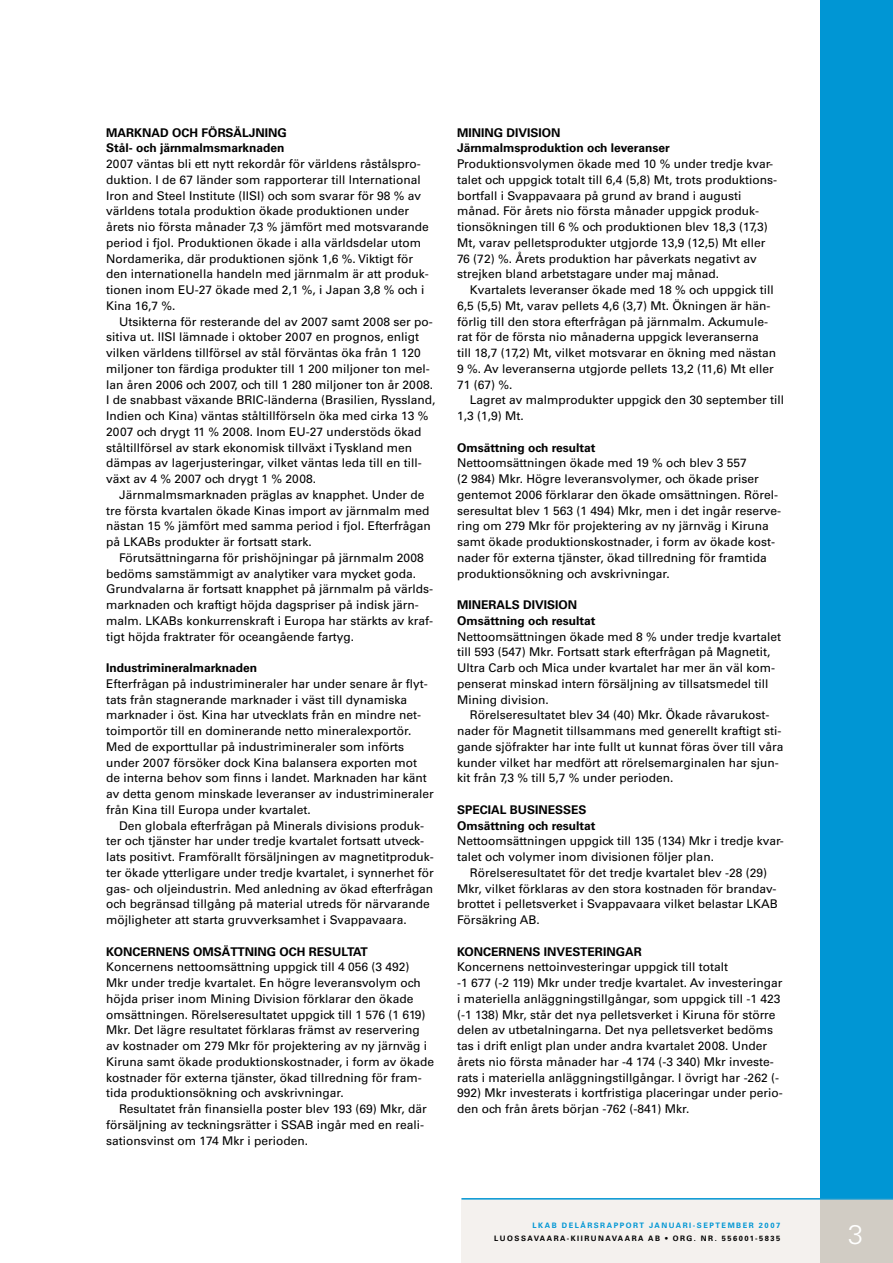
<style>
.page{position:relative;width:893px;height:1263px;background:#fff}
.page>*{position:absolute;margin:0;border:0;box-sizing:border-box;transform-origin:0 0}
.t1{font:12px/15.8px "Univers";color:#000}
.t2{font:700 12px/15.8px "Univers";color:#000}
.t3{font:700 7.5px "Univers";letter-spacing:.2em;color:#000}
.t4{font:700 7.5px "Univers";letter-spacing:.2em;color:#0096d4}
</style>
<div class="page">
<div style="left:461px;top:1199px;width:360px;height:64px;background:#f4f1ee"></div>
<div style="left:821px;top:0;width:72px;height:1220px;background:#0096d4"></div>
<div style="left:821px;top:1199px;width:72px;height:64px;background:#d1ccc4"></div>
<hr style="left:461px;top:1198px;width:432px;height:1px;background:#0096d4">
<p class="t2" style="left:106px;top:125px;width:182px">MARKNAD OCH FÖRSÄLJ NING<br>Stål- och järnmalmsmarknaden</p>
<p class="t1" style="left:106px;top:156px;width:324px">2007 väntas bli ett nytt rekordår för världens råstålspro&shy;duktion. I de 67 länder som rapporterar till I nternational<br>I ron and Steel I nstitute (IISI ) och som svarar för 98 % av världens totala produktion ökade produktionen under årets nio första månader 7,3 % jämfört med motsvarande period i fjol. Produktionen ökade i alla världsdelar utom Nordamerika, där produktionen sjönk 1,6 %. Viktigt för den internationella handeln med järnmalm är att produk&shy;tionen inom EU-27 ökade med 2,1 %, i Japan 3,8 % och i Kina 16,7 %.</p>
<p class="t1" style="left:106px;top:314px;width:328px;text-indent:13px">Utsikterna för resterande del av 2007 samt 2008 ser po&shy;sitiva ut. IISI</p>
<p class="t1" style="left:106px;top:329px;width:331px;text-indent:73px">lämnade i oktober 2007 en prognos, enligt vilken världens tillförsel av stål förväntas öka från 1 120 miljoner ton färdiga produkter till 1 200 miljoner ton mel&shy;lan åren 2006 och 2007, och till 1 280 miljoner ton år 2008.<br>I de snabbast växande BRIC-länderna (Brasilien, Ryssland, I ndien och Kina) väntas ståltillförseln öka med cirka 13 % 2007 och drygt 11 % 2008. I nom EU-27 understöds ökad ståltillförsel av stark ekonomisk tillväxt i Tyskland men dämpas av lagerjusteringar, vilket väntas leda till en till&shy;växt av 4 % 2007 och drygt 1 % 2008.</p>
<p class="t1" style="left:106px;top:487px;width:326px;text-indent:13px">Järnmalmsmarknaden präglas av knapphet. Under de tre första kvartalen ökade Kinas import av järnmalm med nästan 15 % jämfört med samma period i fjol. Efterfrågan på LKA</p>
<p class="t1" style="left:147px;top:534px;width:166px">Bs produkter är fortsatt stark.</p>
<p class="t1" style="left:119px;top:550px;width:306px">Förutsättningarna för prishöjningar på järnmalm 2008</p>
<p class="t1" style="left:106px;top:566px;width:311px">bedöms samstämmigt av analytiker vara mycket goda.</p>
<p class="t1" style="left:106px;top:581px;width:328px">G rundvalarna är fortsatt knapphet på järnmalm på världs-</p>
<p class="t1" style="left:106px;top:597px;width:314px">marknaden och kraftigt höjda dagspriser på indisk järn-</p>
<p class="t1" style="left:106px;top:613px;width:48px">malm. LKA</p>
<p class="t1" style="left:106px;top:613px;width:328px;text-indent:63px">Bs konkurrenskraft i Europa har stärkts av kraf&shy;tigt höjda fraktrater för oceangående fartyg.</p>
<p class="t2" style="left:106px;top:660px;width:152px">Industrimineralmarknaden</p>
<p class="t1" style="left:106px;top:676px;width:329px">Efterfrågan på industrimineraler har under senare år flyt&shy;tats från stagnerande marknader i väst till dynamiska marknader i öst. Kina har utvecklats från en mindre net&shy;toimportör till en dominerande netto mineralexportör.<br>Med de exporttullar på industrimineraler som införts under 2007 försöker dock Kina balansera exporten mot de interna behov som finns i landet. Marknaden har känt av detta genom minskade leveranser av industrimineraler från Kina till Europa under kvartalet.</p>
<p class="t1" style="left:106px;top:817px;width:329px;text-indent:13px">Den globala efterfrågan på M inerals divisions produk&shy;ter och tjänster har under tredje kvartalet fortsatt utveck&shy;lats positivt. Framförallt försäljningen av magnetitproduk&shy;ter ökade ytterligare under tredje kvartalet, i synnerhet för gas- och oljeindustrin. Med anledning av ökad efterfrågan och begränsad tillgång på material utreds för närvarande möjligheter att starta gruvverksamhet i Svappavaara.</p>
<p class="t2" style="left:106px;top:944px;width:263px">KONCERNENS OMSÄTTNING OCH RESULTAT</p>
<p class="t1" style="left:106px;top:959px;width:329px">Koncernens nettoomsättning uppgick till 4 056 (3 492)<br>M kr under tredje kvartalet. En högre leveransvolym och höjda priser inom M ining Division förklarar den ökade omsättningen. Rörelseresultatet uppgick till 1 576 (1 619)<br>M kr. Det lägre resultatet förklaras främst av reservering av kostnader om 279 M kr för projektering av ny järnväg i Kiruna samt ökade produktionskostnader, i form av ökade kostnader för externa tjänster, ökad tillredning för fram&shy;tida produktionsökning och avskrivningar.</p>
<p class="t1" style="left:106px;top:1101px;width:322px;text-indent:13px">Resultatet från finansiella poster blev 193 (69) M kr, där försäljning av teckningsrätter i SSA</p>
<p class="t1" style="left:106px;top:1117px;width:319px;text-indent:199px">B ingår med en reali&shy;sationsvinst om 174 M kr i perioden.</p>
<p class="t2" style="left:457px;top:125px;width:214px">MINING DIVISION<br>Järnmalmsproduktion och leveranser</p>
<p class="t1" style="left:457px;top:156px;width:321px">Produktionsvolymen ökade med 10 % under tredje kvar&shy;talet och uppgick totalt till 6,4 (5,8) Mt, trots produktions&shy;bortfall i Svappavaara på grund av brand i augusti månad. För årets nio första månader uppgick produk&shy;tionsökningen till 6 % och produktionen blev 18,3 (17,3)<br>Mt, varav pelletsprodukter utgjorde 13,9 (12,5) Mt eller 76 (72) %. Årets produktion har påverkats negativt av strejken bland arbetstagare under maj månad.</p>
<p class="t1" style="left:457px;top:282px;width:321px;text-indent:13px">Kvartalets leveranser ökade med 18 % och uppgick till 6,5 (5,5) Mt, varav pellets 4,6 (3,7) Mt. Ökningen är hän&shy;förlig till den stora efterfrågan på järnmalm. Ackumule&shy;rat för de första nio månaderna uppgick leveranserna<br>till 18,7 (17,2) Mt, vilket motsvarar en ökning med nästan 9 %. Av leveranserna utgjorde pellets 13,2 (11,6) Mt eller 71 (67) %.</p>
<p class="t1" style="left:457px;top:392px;width:328px;text-indent:13px">Lagret av malmprodukter uppgick den 30 september till<br>1,3 (1,9) Mt.</p>
<p class="t2" style="left:457px;top:440px;width:140px">Omsättning och resultat</p>
<p class="t1" style="left:457px;top:455px;width:326px">Nettoomsättningen ökade med 19 % och blev 3 557<br>(2 984) M kr. H ögre leveransvolymer, och ökade priser gentemot 2006 förklarar den ökade omsättningen. Rörel&shy;seresultat blev 1 563 (1 494) M kr, men i det ingår reserve&shy;ring om 279 M kr för projektering av ny järnväg i Kiruna samt ökade produktionskostnader, i form av ökade kost&shy;nader för externa tjänster, ökad tillredning för framtida produktionsökning och avskrivningar.</p>
<p class="t2" style="left:457px;top:597px;width:140px">MINERALS DIVISION<br>Omsättning och resultat</p>
<p class="t1" style="left:457px;top:628px;width:326px">Nettoomsättningen ökade med 8 % under tredje kvartalet till 593 (547) M kr. Fortsatt stark efterfrågan på M agnetit, Ultra Carb och M ica under kvartalet har mer än väl kom&shy;penserat minskad intern försäljning av tillsatsmedel till Mining division.</p>
<p class="t1" style="left:457px;top:707px;width:328px;text-indent:13px">Rörelseresultatet blev 34 (40) M kr. Ökade råvarukost&shy;nader för Magnetit tillsammans med generellt kraftigt sti&shy;gande sjöfrakter har inte fullt ut kunnat föras över till våra kunder vilket har medfört att rörelsemarginalen har sjun&shy;kit från 7,3 % till 5,7 % under perioden.</p>
<p class="t2" style="left:457px;top:802px;width:140px">SPECIAL BUSINESSES<br>Omsättning och resultat</p>
<p class="t1" style="left:457px;top:833px;width:328px">N ettoomsättningen uppgick till 135 (134) M kr i tredje kvar&shy;talet och volymer inom divisionen följer plan.</p>
<p class="t1" style="left:457px;top:865px;width:321px;text-indent:13px">Rörelseresultatet för det tredje kvartalet blev -28 (29)<br>M kr, vilket förklaras av den stora kostnaden för brandav&shy;brottet i pelletsverket i Svappavaara vilket belastar LKA</p>
<p class="t1" style="left:770px;top:896px;width:10px">B</p>
<p class="t1" style="left:457px;top:912px;width:84px">Försäkring AB.</p>
<p class="t2" style="left:457px;top:944px;width:186px">KONCERNENS INVESTERINGAR</p>
<p class="t1" style="left:457px;top:959px;width:327px">Koncernens nettoinvesteringar uppgick till totalt<br>-1 677 (-2 119) M kr under tredje kvartalet. Av investeringar i materiella anläggningstillgångar, som uppgick till -1 423 (-1 138) M kr, står det nya pelletsverket i Kiruna för större delen av utbetalningarna. Det nya pelletsverket bedöms tas i drift enligt plan under andra kvartalet 2008. Under årets nio första månader har -4 174 (-3 340) M kr investe&shy;rats i materiella anläggningstillgångar. I övrigt har -262 (- 992) M kr investerats i kortfristiga placeringar under perio&shy;den och från årets början -762 (-841) M kr.</p>
<p class="t4" style="left:533px;top:1220px;width:62px">lka b de lårsra</p>
<p class="t4" style="left:614px;top:1220px;width:136px">ppor t jan uar i-se ptem ber</p>
<p class="t4" style="left:759px;top:1220px;width:23px">2007</p>
<p class="t3" style="left:494px;top:1234px;width:21px">luossa</p>
<p class="t3" style="left:534px;top:1234px;width:14px">vaara</p>
<p class="t3" style="left:567px;top:1234px;width:59px">-k iir unavaara</p>
<p class="t3" style="left:648px;top:1234px;width:32px">ab•org</p>
<p class="t3" style="left:694px;top:1234px;width:88px">. nr . 556001-5835</p>
</div>
